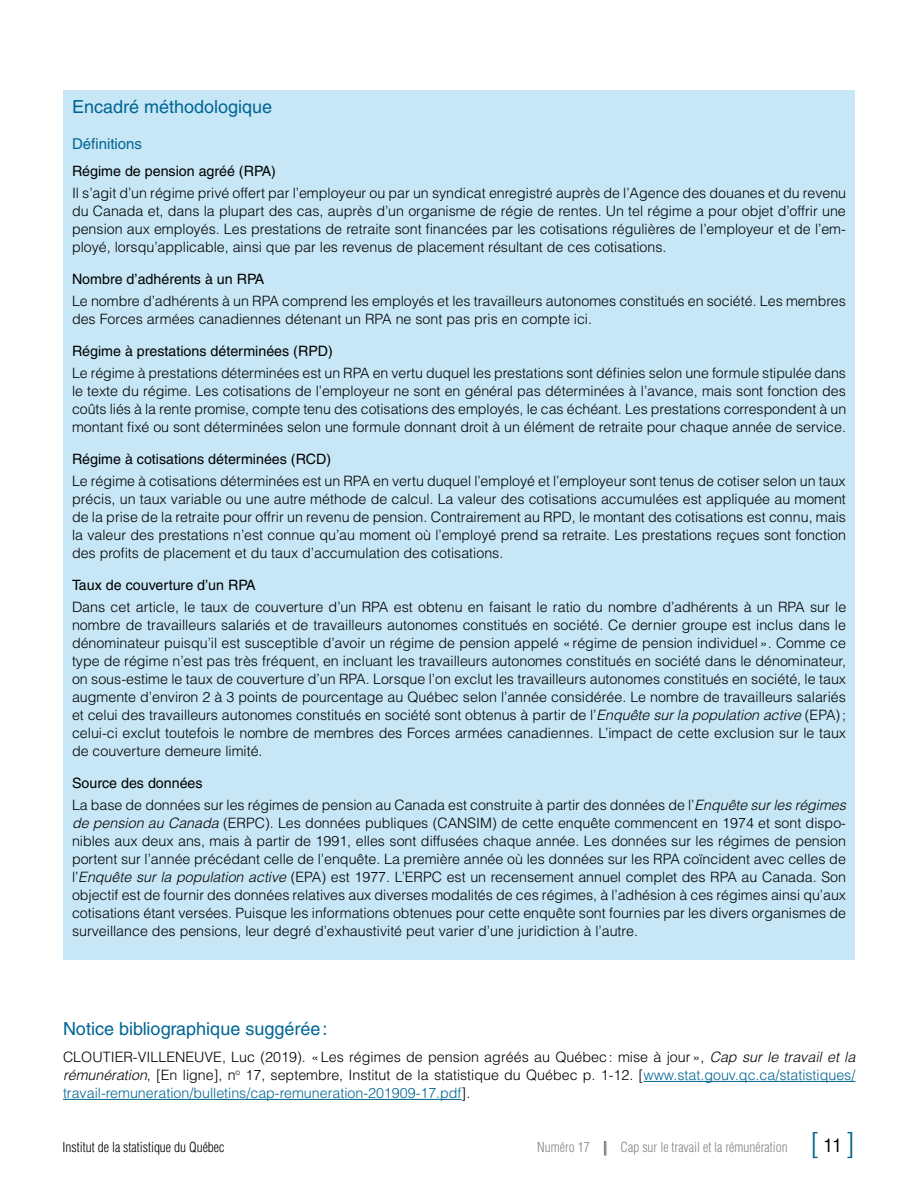
<style>
.page{position:relative;width:918px;height:1188px;background:#fff}
.page>*{position:absolute;margin:0;border:0;box-sizing:border-box;transform-origin:0 0}
.t1{font:300 condensed 30px "Helvetica LT";color:#006594}
.Texte___Titre_01{font:18px "Helvetica LT";color:#006594}
.Texte___Titre_02{font:15px "Helvetica LT";color:#006594}
.Texte___courant{font:300 14.25px/18px "Helvetica LT";color:#000;text-align:justify}
.Texte___Titre_03{font:14.25px "Helvetica LT";color:#000}
.t2{font:300 condensed 13.5px "Helvetica LT";color:#808285}
.t3{font:300 condensed 13.5px "Helvetica LT";color:#000}
.s1{font-style:italic}
.s2{color:#006594}
.s3{font-weight:700;font-stretch:normal}
.s4{font-weight:400;font-size:18px;color:#000}
</style>
<div class="page">
<svg style="left:604px;top:1141px;width:2px;height:14px"></svg>
<div style="left:63px;top:90px;width:792px;height:869px;background:#c7e7f6"></div>
<hr style="left:643px;top:1081px;width:212px;height:1px;background:#006594">
<hr style="left:63px;top:1099px;width:399px;height:1px;background:#006594">
<p class="Texte___Titre_01" style="left:72px;top:96px;width:202px">Encadré méthodologique</p>
<p class="Texte___Titre_02" style="left:72px;top:135px;width:72px">Définitions</p>
<p class="Texte___Titre_03" style="left:72px;top:163px;width:206px">Régime de pension agréé (RPA)</p>
<p class="Texte___courant" style="left:72px;top:184px;width:776px">Il s’agit d’un régime privé offert par l’employeur ou par un syndicat enregistré auprès de l’Agence des douanes et du revenu du Canada et, dans la plupart des cas, auprès d’un organisme de régie de rentes. Un tel régime a pour objet d’offrir une pension aux employés. Les prestations de retraite sont financées par les cotisations régulières de l’employeur et de l’em&shy;ployé, lorsqu’applicable, ainsi que par les revenus de placement résultant de ces cotisations.</p>
<p class="Texte___Titre_03" style="left:72px;top:271px;width:194px">Nombre d’adhérents à un RPA</p>
<p class="Texte___courant" style="left:72px;top:292px;width:776px">Le nombre d’adhérents à un RPA comprend les employés et les travailleurs autonomes constitués en société. Les membres des Forces armées canadiennes détenant un RPA ne sont pas pris en compte ici.</p>
<p class="Texte___Titre_03" style="left:72px;top:343px;width:262px">Régime à prestations déterminées (RPD)</p>
<p class="Texte___courant" style="left:72px;top:364px;width:776px">Le régime à prestations déterminées est un RPA en vertu duquel les prestations sont définies selon une formule stipulée dans le texte du régime. Les cotisations de l’employeur ne sont en général pas déterminées à l’avance, mais sont fonction des coûts liés à la rente promise, compte tenu des cotisations des employés, le cas échéant. Les prestations correspondent à un montant fixé ou sont déterminées selon une formule donnant droit à un élément de retraite pour chaque année de service.</p>
<p class="Texte___Titre_03" style="left:72px;top:451px;width:261px">Régime à cotisations déterminées (RCD)</p>
<p class="Texte___courant" style="left:72px;top:472px;width:776px">Le régime à cotisations déterminées est un RPA en vertu duquel l’employé et l’employeur sont tenus de cotiser selon un taux précis, un taux variable ou une autre méthode de calcul. La valeur des cotisations accumulées est appliquée au moment de la prise de la retraite pour offrir un revenu de pension. Contrairement au RPD, le montant des cotisations est connu, mais la valeur des prestations n’est connue qu’au moment où l’employé prend sa retraite. Les prestations reçues sont fonction des profits de placement et du taux d’accumulation des cotisations.</p>
<p class="Texte___Titre_03" style="left:72px;top:577px;width:185px">Taux de couverture d’un RPA</p>
<p class="Texte___courant" style="left:72px;top:598px;width:776px">Dans cet article, le taux de couverture d’un RPA est obtenu en faisant le ratio du nombre d’adhérents à un RPA sur le nombre de travailleurs salariés et de travailleurs autonomes constitués en société. Ce dernier groupe est inclus dans le dénominateur puisqu’il est susceptible d’avoir un régime de pension appelé «régime de pension individuel». Comme ce type de régime n’est pas très fréquent, en incluant les travailleurs autonomes constitués en société dans le dénominateur, on sous-estime le taux de couverture d’un RPA. Lorsque l’on exclut les travailleurs autonomes constitués en société, le taux augmente d’environ 2 à 3 points de pourcentage au Québec selon l’année considérée. Le nombre de travailleurs salariés et celui des travailleurs autonomes constitués en société sont obtenus à partir de l’<span class="s1">Enquête sur la population active</span> (EPA); celui-ci exclut toutefois le nombre de membres des Forces armées canadiennes. L’impact de cette exclusion sur le taux de couverture demeure limité.</p>
<p class="Texte___Titre_03" style="left:72px;top:775px;width:132px">Source des données</p>
<p class="Texte___courant" style="left:72px;top:796px;width:776px">La base de données sur les régimes de pension au Canada est construite à partir des données de l’<span class="s1">Enquête sur les régimes de pension au Canada</span> (ERPC). Les données publiques (CANSIM) de cette enquête commencent en 1974 et sont dispo&shy;nibles aux deux ans, mais à partir de 1991, elles sont diffusées chaque année. Les données sur les régimes de pension portent sur l’année précédant celle de l’enquête. La première année où les données sur les RPA coïncident avec celles de l’<span class="s1">Enquête sur la population active</span> (EPA) est 1977. L’ERPC est un recensement annuel complet des RPA au Canada. Son objectif est de fournir des données relatives aux diverses modalités de ces régimes, à l’adhésion à ces régimes ainsi qu’aux cotisations étant versées. Puisque les informations obtenues pour cette enquête sont fournies par les divers organismes de surveillance des pensions, leur degré d’exhaustivité peut varier d’une juridiction à l’autre.</p>
<p class="Texte___Titre_01" style="left:63px;top:1018px;width:266px">Notice bibliographique suggérée:</p>
<p class="Texte___courant" style="left:63px;top:1048px;width:794px">CLOUTIER-VILLENEUVE, Luc (2019). «Les régimes de pension agréés au Québec: mise à jour», <span class="s1">Cap sur le travail et la rémunération</span>, [En ligne], n<sup>o</sup> 17, septembre, Institut de la statistique du Québec p. 1-12. [<span class="s2">www.stat.gouv.qc.ca/statistiques/ travail-remuneration/bulletins/cap-remuneration-201909-17.pdf</span>].</p>
<p class="t3" style="left:63px;top:1139px;width:163px">Institut de la statistique du Québec</p>
<p class="t2" style="left:537px;top:1139px;width:252px">Numéro 17 <span class="s3">|</span> Cap sur le travail et la rémunération</p>
<h1 class="t1" style="left:811px;top:1125px;width:45px">[ <span class="s4">11</span> ]</h1>
</div>
